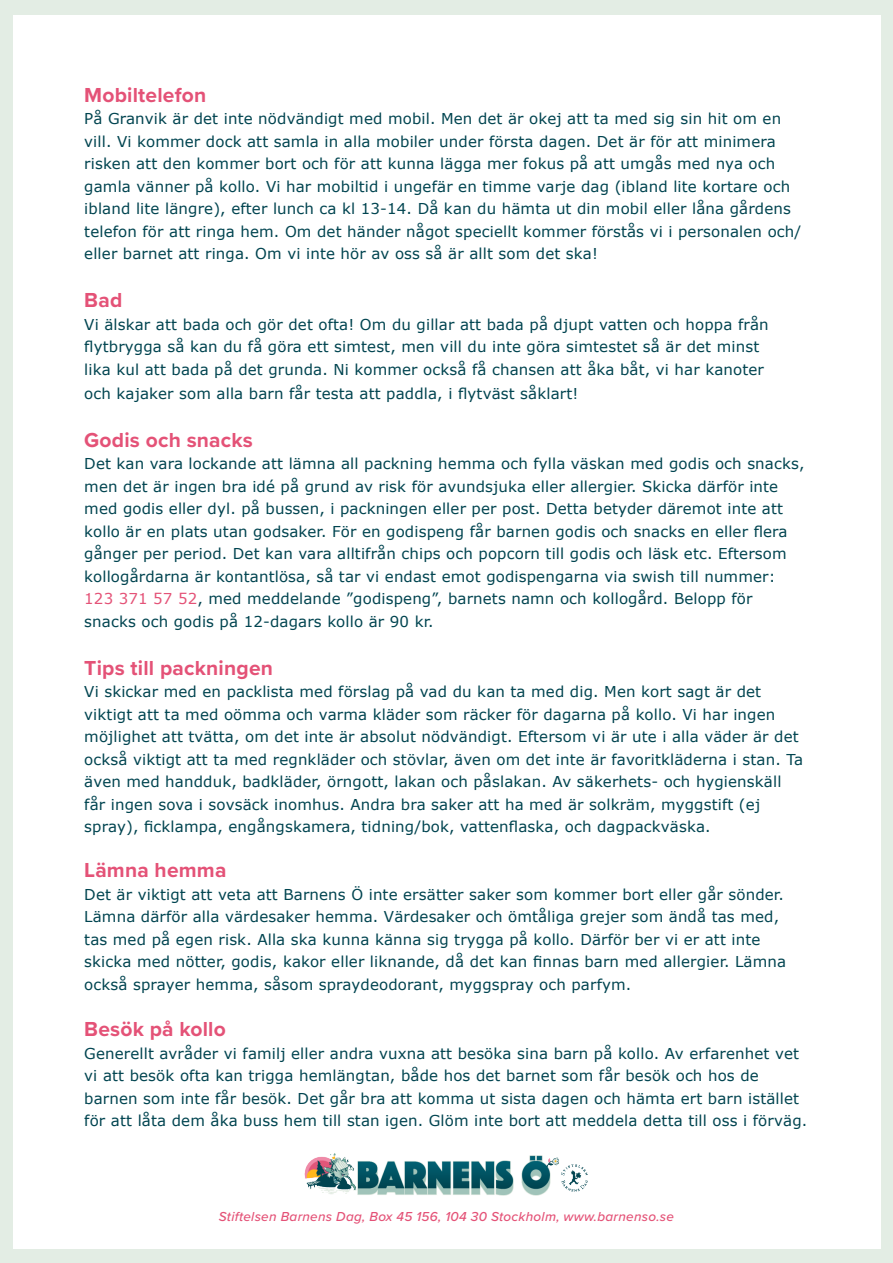
<style>
.page{position:relative;width:893px;height:1263px;background:#e3ede4}
.page>*{position:absolute;margin:0;border:0;box-sizing:border-box;transform-origin:0 0}
.t1{font:700 21px "Proxima Nova";letter-spacing:.01em;color:#e45277}
.t2{font:15px/22.5px "Verdana";letter-spacing:.01em;color:#004450}
.t3{font:italic 500 13.5px "Proxima Nova";letter-spacing:.02em;color:#e45277}
.s1{color:#e45277}
</style>
<div class="page">
<div style="left:13px;top:15px;width:867px;height:1233px;background:#fff"></div>
<hr style="left:84px;top:0;width:2px;height:1263px;background:#000">
<img style="left:304px;top:1153px;width:284px;height:43px">
<p class="t1" style="left:84px;top:79px;width:123px">Mobiltelefon</p>
<p class="t2" style="left:84px;top:108px;width:719px">På Granvik är det inte nödvändigt med mobil. Men det är okej att ta med sig sin hit om en vill. Vi kommer dock att samla in alla mobiler under första dagen. Det är för att minimera risken att den kommer bort och för att kunna lägga mer fokus på att umgås med nya och gamla vänner på kollo. Vi har mobiltid i ungefär en timme varje dag (ibland lite kortare och ibland lite längre), efter lunch ca kl 13-14. Då kan du hämta ut din mobil eller låna gårdens telefon för att ringa hem. Om det händer något speciellt kommer förstås vi i personalen och/ eller barnet att ringa. Om vi inte hör av oss så är allt som det ska!</p>
<p class="t1" style="left:84px;top:284px;width:40px">Bad</p>
<p class="t2" style="left:84px;top:313px;width:686px">Vi älskar att bada och gör det ofta! Om du gillar att bada på djupt vatten och hoppa från flytbrygga så kan du få göra ett simtest, men vill du inte göra simtestet så är det minst</p>
<p class="t2" style="left:84px;top:358px;width:681px">lika kul att bada på det grunda. Ni kommer också få chansen att åka båt, vi har kanoter</p>
<p class="t2" style="left:84px;top:382px;width:496px">och kajaker som alla barn får testa att paddla, i flytväst såklart!</p>
<p class="t1" style="left:84px;top:424px;width:170px">Godis och snacks</p>
<p class="t2" style="left:84px;top:453px;width:722px">Det kan vara lockande att lämna all packning hemma och fylla väskan med godis och snacks, men det är ingen bra idé på grund av risk för avundsjuka eller allergier. Skicka därför inte med godis eller dyl. på bussen, i packningen eller per post. Detta betyder däremot inte att kollo är en plats utan godsaker. För en godispeng får barnen godis och snacks en eller flera gånger per period. Det kan vara alltifrån chips och popcorn till godis och läsk etc. Eftersom kollogårdarna är kontantlösa, så tar vi endast emot godispengarna via swish till nummer:<br><span class="s1">123 371 57 52</span>, med meddelande ”godispeng”, barnets namn och kollogård. Belopp för snacks och godis på 12-dagars kollo är 90 kr.</p>
<p class="t1" style="left:84px;top:652px;width:190px">Tips till packningen</p>
<p class="t2" style="left:84px;top:681px;width:720px">Vi skickar med en packlista med förslag på vad du kan ta med dig. Men kort sagt är det viktigt att ta med oömma och varma kläder som räcker för dagarna på kollo. Vi har ingen möjlighet att tvätta, om det inte är absolut nödvändigt. Eftersom vi är ute i alla väder är det också viktigt att ta med regnkläder och stövlar, även om det inte är favoritkläderna i stan. Ta även med handduk, badkläder, örngott, lakan och påslakan. Av säkerhets- och hygienskäll får ingen sova i sovsäck inomhus. Andra bra saker att ha med är solkräm, myggstift (ej spray), ficklampa, engångskamera, tidning/bok, vattenflaska, och dagpackväska.</p>
<p class="t1" style="left:84px;top:854px;width:144px">Lämna hemma</p>
<p class="t2" style="left:84px;top:883px;width:701px">Det är viktigt att veta att Barnens Ö inte ersätter saker som kommer bort eller går sönder.<br>Lämna därför alla värdesaker hemma. Värdesaker och ömtåliga grejer som ändå tas med,</p>
<p class="t2" style="left:84px;top:928px;width:703px">tas med på egen risk. Alla ska kunna känna sig trygga på kollo. Därför ber vi er att inte skicka med nötter, godis, kakor eller liknande, då det kan finnas barn med allergier. Lämna också sprayer hemma, såsom spraydeodorant, myggspray och parfym.</p>
<p class="t1" style="left:84px;top:1013px;width:143px">Besök på kollo</p>
<p class="t2" style="left:84px;top:1042px;width:716px">Generellt avråder vi familj eller andra vuxna att besöka sina barn på kollo. Av erfarenhet vet</p>
<p class="t2" style="left:84px;top:1065px;width:724px">vi att besök ofta kan trigga hemlängtan, både hos det barnet som får besök och hos de barnen som inte får besök. Det går bra att komma ut sista dagen och hämta ert barn istället för att låta dem åka buss hem till stan igen. Glöm inte bort att meddela detta till oss i förväg.</p>
<p class="t3" style="left:219px;top:1206px;width:457px">Stiftelsen Barnens Dag, Box 45 156, 104 30 Stockholm, www.barnenso.se</p>
</div>
